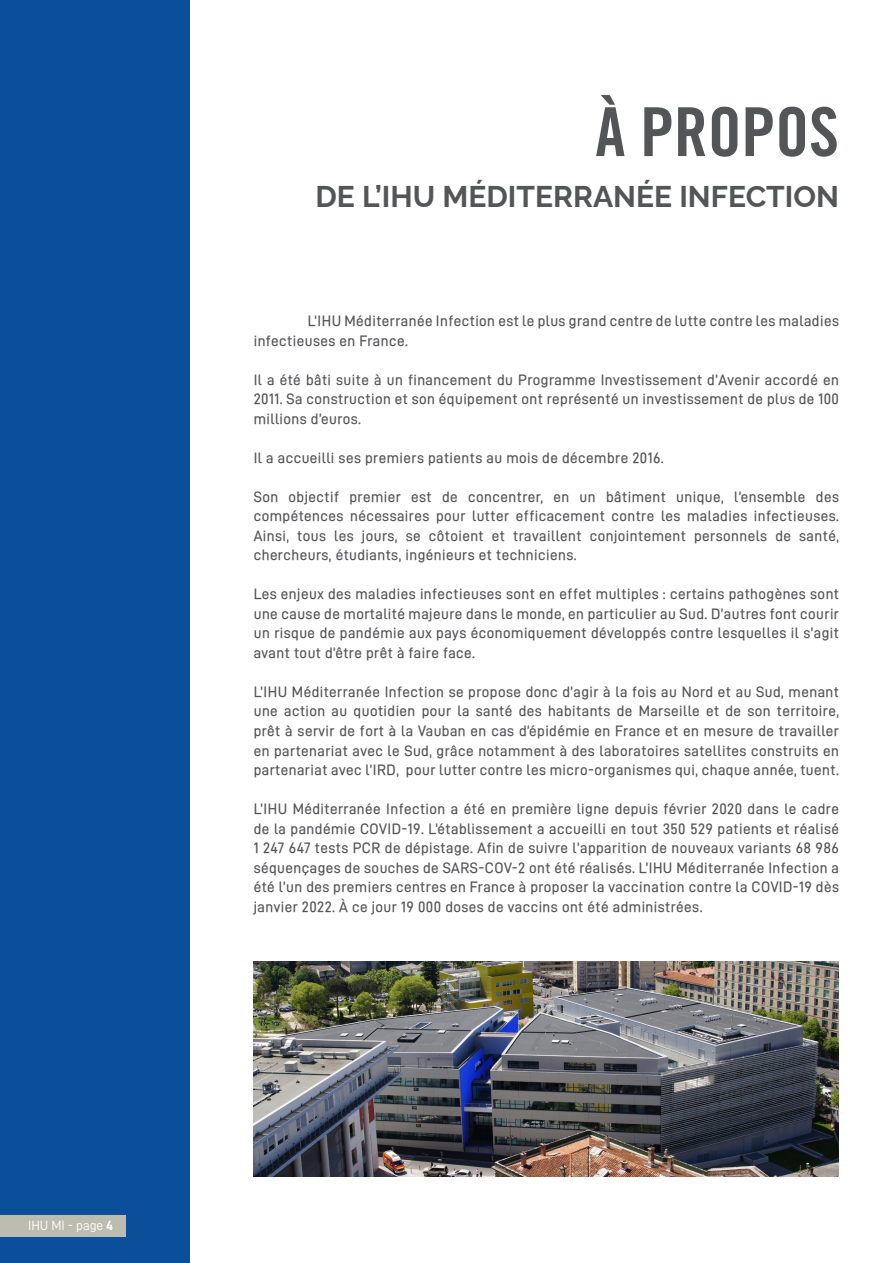
<style>
.page{position:relative;width:893px;height:1263px;background:#fff}
.page>*{position:absolute;margin:0;border:0;box-sizing:border-box;transform-origin:0 0}
.t1{font:67.5px "Trade Gothic Bold Cond Twenty";color:#545557}
.t2{font:700 30px "Raleway";color:#545557}
.t3{font:15px/19.5px "D DIN PRO Medium";letter-spacing:.03em;color:#545557;text-align:justify}
.t4{font:13.5px "D DIN PRO Regular";color:#fff}
.s1{font-family:"D DIN PRO Bold"}
</style>
<div class="page">
<div style="left:0;top:0;width:189px;height:1263px;background:#0b4f9a"></div>
<img style="left:254px;top:961px;width:585px;height:216px">
<div style="left:0;top:1215px;width:125px;height:21px;background:#bcbcb0"></div>
<p class="t4" style="left:28px;top:1218px;width:87px">IHU MI - page <span class="s1">4</span></p>
<p class="t1" style="left:595px;top:91px;width:245px">À PROPOS</p>
<p class="t2" style="left:315px;top:172px;width:525px">DE L’IHU MÉDITERRANÉE INFECTION</p>
<p class="t3" style="left:254px;top:311px;width:587px;text-indent:54px">L’IHU Méditerranée Infection est le plus grand centre de lutte contre les maladies infectieuses en France.</p>
<p class="t3" style="left:254px;top:370px;width:587px">Il a été bâti suite à un financement du Programme Investissement d’Avenir accordé en 2011. Sa construction et son équipement ont représenté un investissement de plus de 100 millions d’euros.</p>
<p class="t3" style="left:254px;top:448px;width:412px">Il a accueilli ses premiers patients au mois de décembre 2016.</p>
<p class="t3" style="left:254px;top:487px;width:587px">Son objectif premier est de concentrer, en un bâtiment unique, l’ensemble des compétences nécessaires pour lutter efficacement contre les maladies infectieuses.<br>Ainsi, tous les jours, se côtoient et travaillent conjointement personnels de santé, chercheurs, étudiants, ingénieurs et techniciens.</p>
<p class="t3" style="left:254px;top:584px;width:587px">Les enjeux des maladies infectieuses sont en effet multiples : certains pathogènes sont une cause de mortalité majeure dans le monde, en particulier au Sud. D’autres font courir un risque de pandémie aux pays économiquement développés contre lesquelles il s’agit avant tout d’être prêt à faire face.</p>
<p class="t3" style="left:254px;top:682px;width:587px">L’IHU Méditerranée Infection se propose donc d’agir à la fois au Nord et au Sud, menant une action au quotidien pour la santé des habitants de Marseille et de son territoire, prêt à servir de fort à la Vauban en cas d’épidémie en France et en mesure de travailler en partenariat avec le Sud, grâce notamment à des laboratoires satellites construits en partenariat avec l’IRD, pour lutter contre les micro-organismes qui, chaque année, tuent.</p>
<p class="t3" style="left:254px;top:799px;width:587px">L’IHU Méditerranée Infection a été en première ligne depuis février 2020 dans le cadre de la pandémie COVID-19. L’établissement a accueilli en tout 350 529 patients et réalisé 1 247 647 tests PCR de dépistage. Afin de suivre l’apparition de nouveaux variants 68 986 séquençages de souches de SARS-COV-2 ont été réalisés. L’IHU Méditerranée Infection a été l’un des premiers centres en France à proposer la vaccination contre la COVID-19 dès janvier 2022. À ce jour 19 000 doses de vaccins ont été administrées.</p>
</div>
